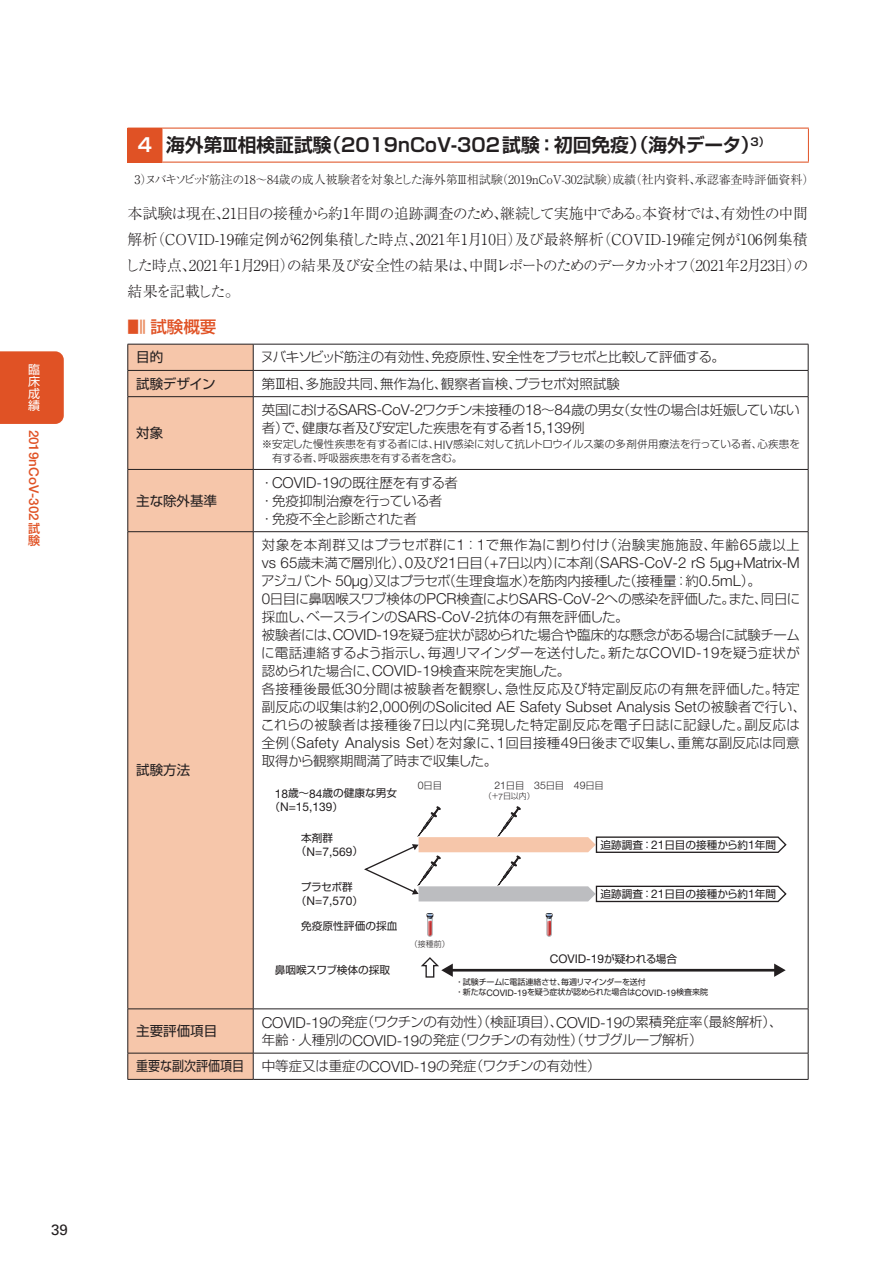
<style>
.page{position:relative;width:893px;height:1263px;background:#fff}
.page>*{position:absolute;margin:0;border:0;box-sizing:border-box;transform-origin:0 0}
.t1{font:700 18.75px "Shin Go Pro De";color:#231f20}
.t2{font:500 16.5px "Shin Go Pro";color:#e05225;scale:.7 1}
.t3{font:300 15.15px "Helvetica Neue LT Std";letter-spacing:.01em;color:#231f20}
.t4{font:300 15px/26.2px "Ryumin Pro";letter-spacing:-.095em;color:#231f20;text-align:justify}
.t5{font:15px "Univers LT Std";color:#231f20}
.t6{font:300 13.5px/18px "Shin Go Pro";letter-spacing:-.01em;color:#231f20}
.t7{font:300 13.5px "Shin Go Pro";letter-spacing:.04em;color:#231f20}
.t8{font:300 13.5px "Shin Go Pro";letter-spacing:-.035em;color:#231f20}
.t9{font:13.5px "Shin Go Pro";color:#231f20}
.t10{font:500 13.5px "Helvetica Neue LT Std";color:#e05225}
.t11{font:13.5px "Shin Go Pro";color:#231f20;scale:.89 1}
.t12{font:300 12px "Ryumin Pro";letter-spacing:-.005em;color:#231f20}
.t13{font:12px "Helvetica Neue LT Std";color:#231f20}
.t14{font:12px/12px "Shin Go Pro";color:#fff;text-align:justify}
.t15{font:500 12px/12px "Shin Go Pro";color:#e05225}
.t16{font:10.65px "Shin Go Pr 6";color:#231f20}
.t17{font:300 10.5px/13.5px "Shin Go Pro";letter-spacing:-.01em;color:#231f20}
.t18{font:300 10.5px "Helvetica Neue LT Std";color:#231f20}
.t19{font:300 9.3px "Shin Go Pro";color:#231f20}
.t20{font:7.95px/10.6px "Shin Go Pr 6";letter-spacing:-.03em;color:#231f20}
.t21{font:300 7.95px "Shin Go Pro";color:#231f20}
.s1{color:#fff}
.s2{color:#ea8c60}
.s3{font-family:"Helvetica Neue LT Std";font-size:15.15px}
.s4{font-family:"Helvetica Neue LT Std";font-size:11.7px}
.s5{font-family:"Shin Go Pro";font-size:13.5px}
.s6{font-family:"Helvetica Neue LT Std";font-size:12px}
.s7{font-family:"Shin Go Pr 6";font-size:10.65px}
.s8{font-family:"Helvetica Neue LT Std";font-size:10.5px}
.s9{font-family:"Shin Go Pro";font-size:9.3px}
.s10{font-family:"Helvetica Neue LT Std";font-size:9px}
</style>
<div class="page">
<div style="left:128px;top:128px;width:34px;height:34px;background:#e05225"></div>
<hr style="left:128px;top:162px;width:34px;height:1px;background:#e05225">
<hr style="left:162px;top:128px;width:647px;height:1px;background:#e05225">
<hr style="left:162px;top:162px;width:647px;height:1px;background:#e05225">
<hr style="left:808px;top:129px;width:1px;height:33px;background:#e05225">
<div style="left:129px;top:345px;width:124px;height:734px;background:#f6c6aa"></div>
<svg style="left:254px;top:345px;width:554px;height:663px"></svg>
<div style="left:253px;top:469px;width:555px;height:63px;background:#fff"></div>
<hr style="left:128px;top:344px;width:125px;height:1px;background:#231f20">
<hr style="left:253px;top:344px;width:555px;height:1px;background:#231f20">
<hr style="left:128px;top:370px;width:125px;height:1px;background:#231f20">
<svg style="left:128px;top:344px;width:1px;height:52px"></svg>
<hr style="left:253px;top:370px;width:555px;height:1px;background:#231f20">
<svg style="left:253px;top:344px;width:1px;height:52px"></svg>
<svg style="left:808px;top:344px;width:1px;height:52px"></svg>
<hr style="left:128px;top:396px;width:125px;height:1px;background:#231f20">
<hr style="left:128px;top:397px;width:1px;height:72px;background:#231f20">
<hr style="left:253px;top:396px;width:555px;height:1px;background:#231f20">
<hr style="left:253px;top:397px;width:1px;height:72px;background:#231f20">
<hr style="left:808px;top:397px;width:1px;height:72px;background:#231f20">
<hr style="left:128px;top:469px;width:125px;height:1px;background:#231f20">
<hr style="left:128px;top:470px;width:1px;height:61px;background:#231f20">
<hr style="left:253px;top:469px;width:555px;height:1px;background:#231f20">
<hr style="left:253px;top:470px;width:1px;height:61px;background:#231f20">
<hr style="left:808px;top:470px;width:1px;height:61px;background:#231f20">
<hr style="left:128px;top:531px;width:125px;height:1px;background:#231f20">
<hr style="left:128px;top:532px;width:1px;height:477px;background:#231f20">
<hr style="left:253px;top:531px;width:555px;height:1px;background:#231f20">
<hr style="left:253px;top:532px;width:1px;height:477px;background:#231f20">
<hr style="left:808px;top:532px;width:1px;height:477px;background:#231f20">
<hr style="left:128px;top:1008px;width:125px;height:1px;background:#231f20">
<hr style="left:128px;top:1009px;width:1px;height:44px;background:#231f20">
<hr style="left:253px;top:1008px;width:555px;height:1px;background:#231f20">
<hr style="left:253px;top:1009px;width:1px;height:44px;background:#231f20">
<hr style="left:808px;top:1009px;width:1px;height:44px;background:#231f20">
<hr style="left:128px;top:1053px;width:125px;height:1px;background:#231f20">
<svg style="left:128px;top:1053px;width:1px;height:26px"></svg>
<hr style="left:253px;top:1053px;width:555px;height:1px;background:#231f20">
<svg style="left:253px;top:1053px;width:1px;height:26px"></svg>
<svg style="left:808px;top:1053px;width:1px;height:26px"></svg>
<hr style="left:128px;top:1079px;width:125px;height:1px;background:#231f20">
<hr style="left:253px;top:1079px;width:555px;height:1px;background:#231f20">
<hr style="left:451px;top:969px;width:325px;height:2px;background:#231f20">
<svg style="left:419px;top:956px;width:34px;height:22px"></svg>
<svg style="left:774px;top:963px;width:12px;height:14px"></svg>
<svg style="left:427px;top:913px;width:6px;height:23px"></svg>
<svg style="left:546px;top:913px;width:6px;height:23px"></svg>
<svg style="left:362px;top:806px;width:425px;height:97px"></svg>
<div style="left:0;top:351px;width:64px;height:73px;background:#e05225"></div>
<p class="t14" style="left:28px;top:362px;width:13px">臨床成績</p>
<p class="t10" style="left:42px;top:429px;width:93px;rotate:90deg">2019nCoV-302</p>
<p class="t15" style="left:28px;top:521px;width:13px">試験</p>
<p class="t5" style="left:51px;top:1221px;width:18px">39</p>
<h1 class="t1" style="left:138px;top:130px;width:633px"><span class="s1">4</span> 海外第Ⅲ相検証試験（2019nCoV-302試験：初回免疫）（海外データ）<sup>3）</sup></h1>
<p class="t12" style="left:134px;top:170px;width:681px">3）ヌバキソビッド筋注の18～84歳の成人被験者を対象とした海外第Ⅲ相試験（2019nCoV-302試験）成績（社内資料、承認審査時評価資料）</p>
<p class="t4" style="left:125px;top:199px;width:685px">本試験は現在、21日目の接種から約1年間の追跡調査のため、継続して実施中である。本資材では、有効性の中間解析（COVID-19確定例が62例集積した時点、2021年1月10日）及び最終解析（COVID-19確定例が106例集積した時点、2021年1月29日）の結果及び安全性の結果は、中間レポートのためのデータカットオフ（2021年2月23日）の結果を記載した。</p>
<p class="t2" style="left:128px;top:314px;width:128px">■<span class="s2">■ ■</span> 試験概要</p>
<p class="t9" style="left:136px;top:346px;width:28px">目的</p>
<p class="t8" style="left:261px;top:346px;width:466px">ヌバキソビッド筋注の有効性、免疫原性、安全性をプラセボと比較して評価する。</p>
<p class="t9" style="left:136px;top:372px;width:81px">試験デザイン</p>
<p class="t6" style="left:262px;top:373px;width:360px">第Ⅲ相、多施設共同、無作為化、観察者盲検、プラセボ対照試験</p>
<p class="t9" style="left:136px;top:422px;width:28px">対象</p>
<p class="t6" style="left:262px;top:399px;width:539px">英国における<span class="s3">SARS-CoV-2</span>ワクチン未接種の<span class="s3">18</span>～<span class="s3">84</span>歳の男女（女性の場合は妊娠していない者）で、健康な者及び安定した疾患を有する者<span class="s3">15,139</span>例</p>
<p class="t17" style="left:272px;top:436px;width:529px;text-indent:-11px">※安定した慢性疾患を有する者には、<span class="s4">HIV</span>感染に対して抗レトロウイルス薬の多剤併用療法を行っている者、心疾患を有する者、呼吸器疾患を有する者を含む。</p>
<p class="t9" style="left:136px;top:489px;width:82px">主な除外基準</p>
<p class="t9" style="left:136px;top:759px;width:55px">試験方法</p>
<p class="t6" style="left:260px;top:472px;width:199px">・<span class="s3">COVID-19</span>の既往歴を有する者・免疫抑制治療を行っている者・免疫不全と診断された者</p>
<p class="t7" style="left:262px;top:534px;width:539px">対象を本剤群又はプラセボ群に<span class="s3">1</span>：<span class="s3">1</span>で無作為に割り付け（治験実施施設、年齢<span class="s3">65</span>歳以上</p>
<p class="t3" style="left:262px;top:554px;width:539px">vs 65<span class="s5">歳未満で層別化）、</span>0<span class="s5">及び</span>21<span class="s5">日目（</span>+7<span class="s5">日以内）に本剤（</span>SARS-CoV-2 rS 5µg+Matrix-M</p>
<p class="t6" style="left:261px;top:570px;width:540px">アジュバント <span class="s3">50µg</span>）又はプラセボ（生理食塩水）を筋肉内接種した（接種量：約<span class="s3">0.5mL</span>）。<br><span class="s3">0</span>日目に鼻咽喉スワブ検体の<span class="s3">PCR</span>検査により<span class="s3">SARS-CoV-2</span>への感染を評価した。また、同日に採血し、ベースラインの<span class="s3">SARS-CoV-2</span>抗体の有無を評価した。<br>被験者には、<span class="s3">COVID-19</span>を疑う症状が認められた場合や臨床的な懸念がある場合に試験チームに電話連絡するよう指示し、毎週リマインダーを送付した。新たな<span class="s3">COVID-19</span>を疑う症状が認められた場合に、<span class="s3">COVID-19</span>検査来院を実施した。<br>各接種後最低<span class="s3">30</span>分間は被験者を観察し、急性反応及び特定副反応の有無を評価した。特定</p>
<p class="t3" style="left:262px;top:698px;width:546px"><span class="s5">副反応の収集は約</span>2,000<span class="s5">例の</span>Solicited AE Safety Subset Analysis Set<span class="s5">の被験者で行い、</span></p>
<p class="t6" style="left:261px;top:714px;width:540px;text-align:justify">これらの被験者は接種後<span class="s3">7</span>日以内に発現した特定副反応を電子日誌に記録した。副反応は全例（<span class="s3">Safety Analysis Set</span>）を対象に、<span class="s3">1</span>回目接種<span class="s3">49</span>日後まで収集し、重篤な副反応は同意取得から観察期間満了時まで収集した。</p>
<p class="t16" style="left:275px;top:784px;width:124px"><span class="s6">18</span>歳～<span class="s6">84</span>歳の健康な男女</p>
<p class="t13" style="left:269px;top:799px;width:75px"><span class="s7">（</span>N=15,139<span class="s7">）</span></p>
<p class="t16" style="left:301px;top:829px;width:34px">本剤群</p>
<p class="t13" style="left:296px;top:844px;width:69px"><span class="s7">（</span>N=7,569<span class="s7">）</span></p>
<p class="t16" style="left:301px;top:878px;width:53px">プラセボ群</p>
<p class="t13" style="left:296px;top:893px;width:69px"><span class="s7">（</span>N=7,570<span class="s7">）</span></p>
<p class="t16" style="left:301px;top:917px;width:98px">免疫原性評価の採血</p>
<p class="t16" style="left:275px;top:961px;width:117px">鼻咽喉スワブ検体の採取</p>
<p class="t19" style="left:418px;top:777px;width:26px"><span class="s8">0</span>日目</p>
<p class="t18" style="left:494px;top:779px;width:31px">21<span class="s9">日目</span></p>
<p class="t21" style="left:484px;top:790px;width:53px">（＋<span class="s10">7</span>日以内）</p>
<p class="t18" style="left:534px;top:779px;width:71px">35<span class="s9">日目</span> 49<span class="s9">日目</span></p>
<p class="t16" style="left:600px;top:836px;width:177px">追跡調査：<span class="s6">21</span>日目の接種から約<span class="s6">1</span>年間</p>
<p class="t16" style="left:600px;top:885px;width:177px">追跡調査：<span class="s6">21</span>日目の接種から約<span class="s6">1</span>年間</p>
<p class="t21" style="left:410px;top:937px;width:42px">（接種前）</p>
<p class="t13" style="left:550px;top:951px;width:129px">COVID-19<span class="s7">が疑われる場合</span></p>
<p class="t20" style="left:456px;top:976px;width:254px">・試験チームに電話連絡させ、毎週リマインダーを送付<br>・新たな<span class="s10">COVID-19</span>を疑う症状が認められた場合は<span class="s10">COVID-19</span>検査来院</p>
<p class="t9" style="left:136px;top:1020px;width:82px">主要評価項目</p>
<p class="t6" style="left:262px;top:1011px;width:522px"><span class="s3">COVID-19</span>の発症（ワクチンの有効性）（検証項目）、<span class="s3">COVID-19</span>の累積発症率（最終解析）、年齢・人種別の<span class="s3">COVID-19</span>の発症（ワクチンの有効性）（サブグループ解析）</p>
<p class="t11" style="left:136px;top:1055px;width:123px">重要な副次評価項目</p>
<p class="t6" style="left:262px;top:1055px;width:340px">中等症又は重症の<span class="s3">COVID-19</span>の発症（ワクチンの有効性）</p>
</div>
